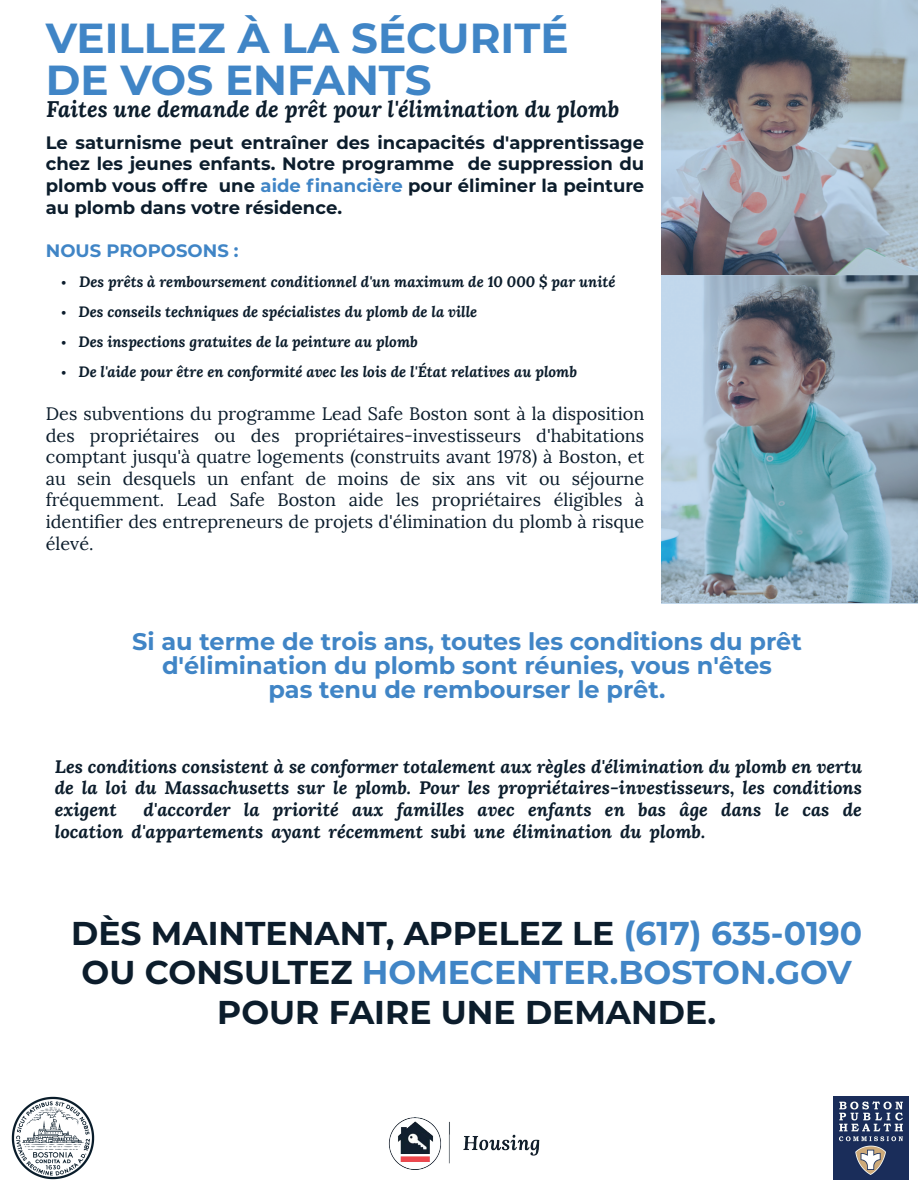
<style>
.page{position:relative;width:918px;height:1188px;background:#fff}
.page>*{position:absolute;margin:0;border:0;box-sizing:border-box;transform-origin:0 0}
.t1{font:700 42px/42px "Montserrat";color:#4085c6}
.t2{font:700 33px/39.6px "Montserrat";color:#0c1d2c;text-align:center}
.t3{font:700 24px/24px "Montserrat";color:#4085c6;text-align:center}
.t4{font:italic 700 22.5px "Lora";color:#0c1d2c}
.t5{font:18px/21.6px "Lora";color:#0c1d2c;text-align:justify}
.t6{font:italic 700 18px/21.6px "Lora";color:#0c1d2c;text-align:justify}
.t7{font:700 18px/21.6px "Montserrat";color:#0c1d2c;text-align:justify}
.t8{font:700 18px "Montserrat";color:#4085c6}
.t9{font:italic 700 15px "Lora";color:#0c1d2c}
.s1{color:#4085c6}
.s2{font-family:"Montserrat";font-style:normal}
</style>
<div class="page">
<img style="left:661px;top:0;width:257px;height:604px">
<img style="left:833px;top:1096px;width:76px;height:83px">
<img style="left:11px;top:1096px;width:83px;height:83px">
<img style="left:388px;top:1117px;width:152px;height:52px">
<h1 class="t1" style="left:46px;top:15px;width:524px">VEILLEZ À LA SÉCURITÉ<br>DE VOS ENFANTS</h1>
<p class="t7" style="left:46px;top:131px;width:600px">Le saturnisme peut entraîner des incapacités d'apprentissage chez les jeunes enfants. Notre programme de suppression du plomb vous offre une <span class="s1">aide financière</span> pour éliminer la peinture au plomb dans votre résidence.</p>
<p class="t8" style="left:46px;top:237px;width:194px">NOUS PROPOSONS :</p>
<p class="t9" style="left:61px;top:271px;width:556px"><span class="s2">•</span> Des prêts à remboursement conditionnel d'un maximum de 10 000 $ par unité</p>
<p class="t9" style="left:61px;top:301px;width:418px"><span class="s2">•</span> Des conseils techniques de spécialistes du plomb de la ville</p>
<p class="t9" style="left:61px;top:331px;width:358px"><span class="s2">•</span> Des inspections gratuites de la peinture au plomb</p>
<p class="t9" style="left:61px;top:361px;width:518px"><span class="s2">•</span> De l'aide pour être en conformité avec les lois de l'État relatives au plomb</p>
<p class="t4" style="left:46px;top:94px;width:575px">Faites une demande de prêt pour l'élimination du plomb</p>
<p class="t5" style="left:46px;top:403px;width:600px">Des subventions du programme Lead Safe Boston sont à la disposition des propriétaires ou des propriétaires-investisseurs d'habitations comptant jusqu'à quatre logements (construits avant 1978) à Boston, et au sein desquels un enfant de moins de six ans vit ou séjourne fréquemment. Lead Safe Boston aide les propriétaires éligibles à identifier des entrepreneurs de projets d'élimination du plomb à risque élevé.</p>
<h3 class="t3" style="left:132px;top:628px;width:671px">Si au terme de trois ans, toutes les conditions du prêt d'élimination du plomb sont réunies, vous n'êtes<br>pas tenu de rembourser le prêt.</h3>
<p class="t6" style="left:55px;top:755px;width:809px">Les conditions consistent à se conformer totalement aux règles d'élimination du plomb en vertu de la loi du Massachusetts sur le plomb. Pour les propriétaires-investisseurs, les conditions exigent</p>
<p class="t6" style="left:55px;top:799px;width:809px;text-indent:89px">d'accorder la priorité aux familles avec enfants en bas âge dans le cas de location d'appartements ayant récemment subi une élimination du plomb.</p>
<h2 class="t2" style="left:71px;top:911px;width:793px">DÈS MAINTENANT, APPELEZ LE <span class="s1">(617) 635-0190<br></span>OU CONSULTEZ <span class="s1">HOMECENTER.BOSTON.GOV<br></span>POUR FAIRE UNE DEMANDE.</h2>
</div>
